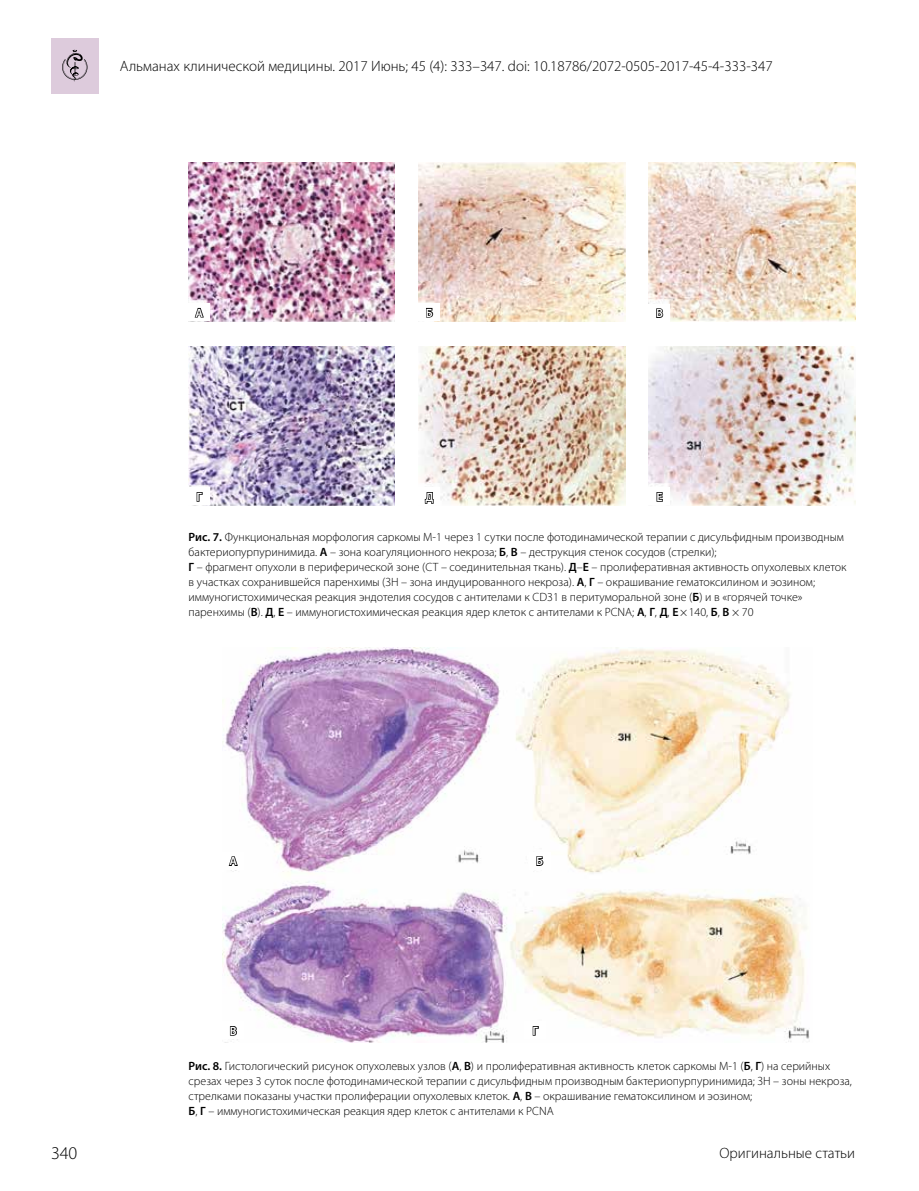
<style>
.page{position:relative;width:919px;height:1191px;background:#fff}
.page>*{position:absolute;margin:0;border:0;box-sizing:border-box;transform-origin:0 0}
.t1{font:300 18px "Myriad Pro";color:#000}
.t2{font:300 15px "Myriad Pro";color:#000}
.t3{font:300 12px/15px "Myriad Pro";color:#000}
.t4{font:600 12px "Myriad Pro";color:#fff}
.s1{font-weight:600}
</style>
<div class="page">
<img style="left:189px;top:162px;width:206px;height:159px">
<div style="left:189px;top:303px;width:21px;height:18px;background:#fff"></div>
<svg style="left:194px;top:298px;width:11px;height:20px"></svg>
<img style="left:418px;top:346px;width:207px;height:159px">
<div style="left:418px;top:487px;width:22px;height:18px;background:#fff"></div>
<svg style="left:424px;top:492px;width:10px;height:12px"></svg>
<img style="left:189px;top:346px;width:206px;height:159px">
<div style="left:189px;top:487px;width:21px;height:18px;background:#fff"></div>
<svg style="left:196px;top:492px;width:7px;height:10px"></svg>
<img style="left:648px;top:163px;width:207px;height:158px">
<div style="left:648px;top:304px;width:22px;height:17px;background:#fff"></div>
<svg style="left:656px;top:308px;width:8px;height:10px"></svg>
<img style="left:418px;top:162px;width:207px;height:159px">
<div style="left:418px;top:303px;width:22px;height:18px;background:#fff"></div>
<svg style="left:426px;top:307px;width:8px;height:11px"></svg>
<img style="left:648px;top:346px;width:207px;height:159px">
<div style="left:648px;top:487px;width:22px;height:18px;background:#fff"></div>
<svg style="left:656px;top:492px;width:7px;height:10px"></svg>
<img style="left:222px;top:648px;width:587px;height:394px">
<div style="left:223px;top:851px;width:21px;height:18px;background:#fff"></div>
<svg style="left:228px;top:846px;width:11px;height:20px"></svg>
<div style="left:223px;top:1021px;width:21px;height:18px;background:#fff"></div>
<svg style="left:229px;top:1026px;width:8px;height:10px"></svg>
<div style="left:529px;top:851px;width:21px;height:18px;background:#fff"></div>
<svg style="left:536px;top:856px;width:8px;height:10px"></svg>
<div style="left:524px;top:1021px;width:22px;height:18px;background:#fff"></div>
<svg style="left:532px;top:1026px;width:7px;height:10px"></svg>
<div style="left:51px;top:38px;width:48px;height:55px;background:#ddcbdc"></div>
<svg style="left:62px;top:50px;width:25px;height:32px"></svg>
<p class="t2" style="left:120px;top:57px;width:654px">Альманах клинической медицины. 2017 Июнь; 45 (4): 333–347. doi: 10.18786/2072-0505-2017-45-4-333-347</p>
<p class="t4" style="left:195px;top:305px;width:9px">А</p>
<p class="t4" style="left:426px;top:305px;width:8px">Б</p>
<p class="t4" style="left:656px;top:305px;width:8px">В</p>
<p class="t4" style="left:196px;top:489px;width:7px">Г</p>
<p class="t4" style="left:425px;top:489px;width:9px">Д</p>
<p class="t4" style="left:656px;top:489px;width:8px">Е</p>
<p class="t3" style="left:189px;top:529px;width:659px"><span class="s1">Рис. 7.</span> Функциональная морфология саркомы М-1 через 1 сутки после фотодинамической терапии с дисульфидным производным бактериопурпуринимида. <span class="s1">А</span> – зона коагуляционного некроза; <span class="s1">Б</span>, <span class="s1">В</span> – деструкция стенок сосудов (стрелки);<br><span class="s1">Г</span> – фрагмент опухоли в периферической зоне (СТ – соединительная ткань). <span class="s1">Д</span>–<span class="s1">Е</span> – пролиферативная активность опухолевых клеток в участках сохранившейся паренхимы (ЗН – зона индуцированного некроза). <span class="s1">А</span>, <span class="s1">Г</span> – окрашивание гематоксилином и эозином; иммуногистохимическая реакция эндотелия сосудов с антителами к CD31 в перитуморальной зоне (<span class="s1">Б</span>) и в «горячей точке» паренхимы (<span class="s1">В</span>). <span class="s1">Д</span>, <span class="s1">Е</span> – иммуногистохимическая реакция ядер клеток с антителами к PCNA; <span class="s1">А</span>, <span class="s1">Г</span>, <span class="s1">Д</span>, <span class="s1">Е</span>×140, <span class="s1">Б</span>, <span class="s1">В</span> × 70</p>
<p class="t4" style="left:229px;top:853px;width:9px">А</p>
<p class="t4" style="left:230px;top:1023px;width:8px">В</p>
<p class="t4" style="left:536px;top:853px;width:8px">Б</p>
<p class="t4" style="left:532px;top:1023px;width:7px">Г</p>
<p class="t3" style="left:189px;top:1058px;width:664px"><span class="s1">Рис. 8.</span> Гистологический рисунок опухолевых узлов (<span class="s1">А</span>, <span class="s1">В</span>) и пролиферативная активность клеток саркомы М-1 (<span class="s1">Б</span>, <span class="s1">Г</span>) на серийных срезах через 3 суток после фотодинамической терапии с дисульфидным производным бактериопурпуринимида; ЗН – зоны некроза, стрелками показаны участки пролиферации опухолевых клеток. <span class="s1">А</span>, <span class="s1">В</span> – окрашивание гематоксилином и эозином;<br><span class="s1">Б</span>, <span class="s1">Г</span> – иммуногистохимическая реакция ядер клеток с антителами к PCNA</p>
<h1 class="t1" style="left:51px;top:1142px;width:28px">340</h1>
<p class="t2" style="left:719px;top:1144px;width:137px">Оригинальные статьи</p>
</div>
